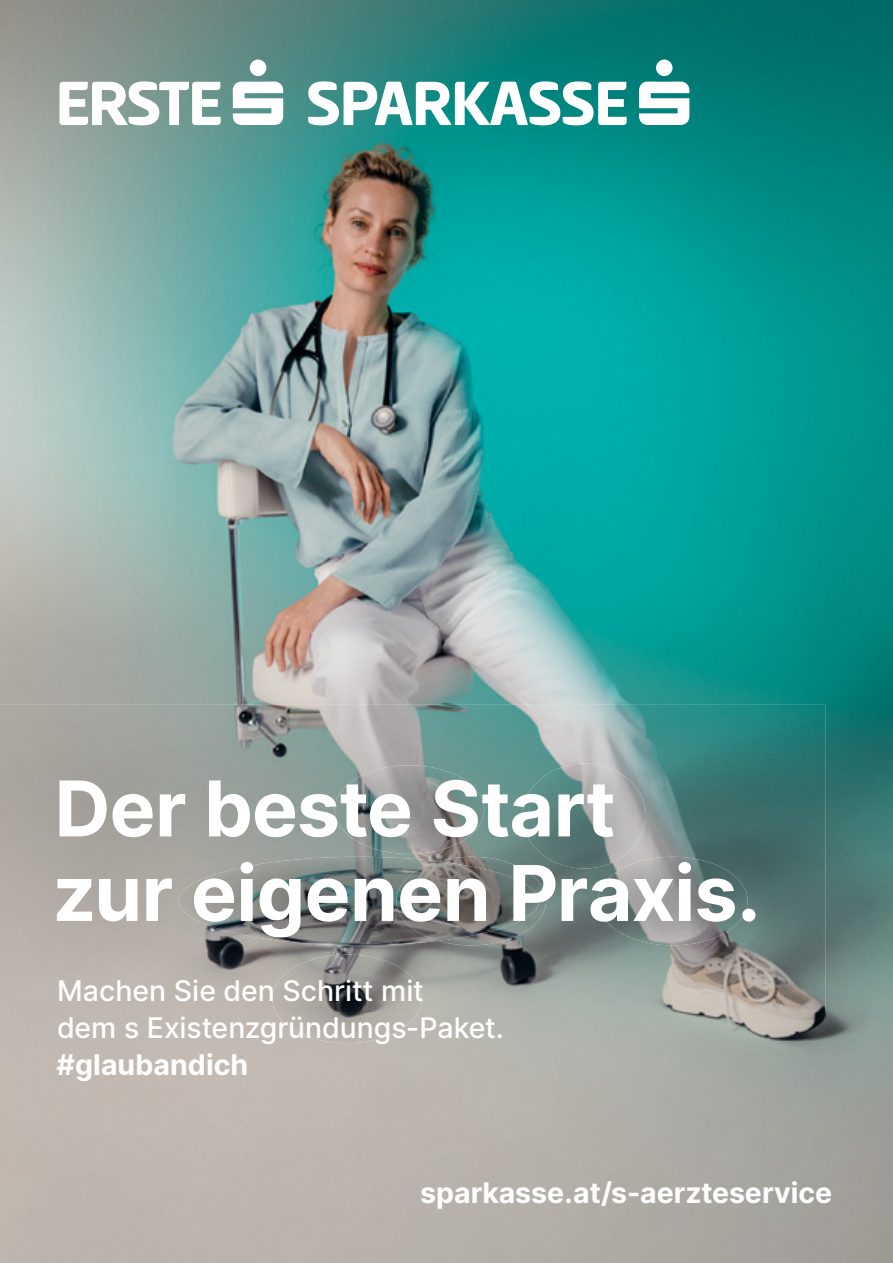
<style>
.page{position:relative;width:893px;height:1263px;background:#fff}
.page>*{position:absolute;margin:0;border:0;box-sizing:border-box;transform-origin:0 0}
.t1{font:700 76.8px/84.6px "Inter";letter-spacing:-.01em;color:#fff}
.t2{font:500 28.5px/37px "Inter";color:#fff}
.t3{font:700 28.5px "Inter";color:#fff}
</style>
<div class="page">
<img style="left:0;top:0;width:893px;height:1263px">
<img style="left:276px;top:1012px;width:143px;height:31px">
<svg style="left:308px;top:81px;width:319px;height:44px"></svg>
<svg style="left:639px;top:81px;width:50px;height:44px"></svg>
<div style="left:656px;top:60px;width:16px;height:16px;background:#fff;border-radius:50%"></div>
<svg style="left:60px;top:81px;width:161px;height:44px"></svg>
<svg style="left:233px;top:81px;width:50px;height:44px"></svg>
<div style="left:250px;top:60px;width:16px;height:16px;background:#fff;border-radius:50%"></div>
<img style="left:0;top:705px;width:563px;height:307px">
<img style="left:563px;top:705px;width:262px;height:102px">
<img style="left:616px;top:807px;width:209px;height:205px">
<img style="left:563px;top:861px;width:53px;height:151px">
<img style="left:334px;top:765px;width:150px;height:89px;border-radius:50%">
<img style="left:523px;top:764px;width:123px;height:104px;border-radius:50%">
<img style="left:598px;top:857px;width:149px;height:88px;border-radius:50%">
<img style="left:272px;top:955px;width:150px;height:57px">
<img style="left:179px;top:857px;width:367px;height:88px">
<img style="left:396px;top:861px;width:143px;height:80px">
<h1 class="t1" style="left:52px;top:773px;width:711px">Der beste Start<br>zur eigenen Praxis.</h1>
<p class="t2" style="left:57px;top:975px;width:449px">Machen Sie den Schritt mit<br>dem s Existenzgründungs-Paket.</p>
<p class="t3" style="left:57px;top:1053px;width:193px">#glaubandich</p>
<p class="t3" style="left:420px;top:1181px;width:413px">sparkasse.at/s-aerzteservice</p>
</div>
